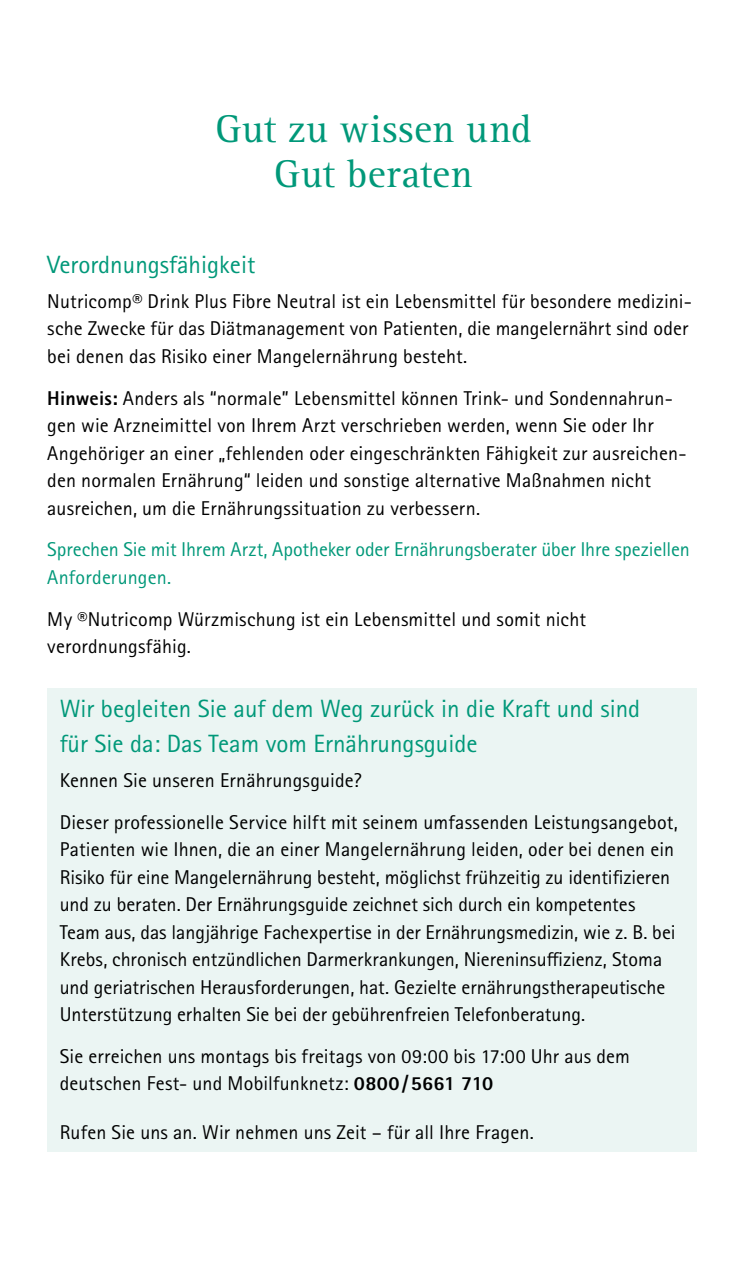
<style>
.page{position:relative;width:745px;height:1276px;background:#fff}
.page>*{position:absolute;margin:0;border:0;box-sizing:border-box;transform-origin:0 0}
.t1{font:40px/45px "Rotis Serif";letter-spacing:.01em;color:#009879;text-align:center}
.t2{font:25px/35px "Rotis Sans Serif Pro";color:#009879}
.t3{font:20px/27.5px "Rotis Sans Serif Pro";letter-spacing:.005em;color:#000}
.t4{font:20px/27.5px "Rotis Sans Serif Pro";letter-spacing:-.005em;color:#009879}
.s1{font-weight:800}
</style>
<div class="page">
<div style="left:47px;top:687px;width:649px;height:464px;background:#ebf5f3"></div>
<h1 class="t1" style="left:215px;top:107px;width:318px">Gut zu wissen und<br>Gut beraten</h1>
<p class="t2" style="left:47px;top:247px;width:209px">Verordnungsfähigkeit</p>
<p class="t3" style="left:47px;top:287px;width:645px">Nutricomp® Drink Plus Fibre Neutral ist ein Lebensmittel für besondere medizini&shy;sche Zwecke für das Diätmanagement von Patienten, die mangelernährt sind oder bei denen das Risiko einer Mangelernährung besteht.</p>
<p class="t3" style="left:47px;top:384px;width:640px"><span class="s1">Hinweis:</span> Anders als “normale” Lebensmittel können Trink- und Sondennahrun&shy;gen wie Arzneimittel von Ihrem Arzt verschrieben werden, wenn Sie oder Ihr Angehöriger an einer „fehlenden oder eingeschränkten Fähigkeit zur ausreichen&shy;den normalen Ernährung“ leiden und sonstige alternative Maßnahmen nicht ausreichen, um die Ernährungssituation zu verbessern.</p>
<p class="t4" style="left:47px;top:536px;width:643px">Sprechen Sie mit Ihrem Arzt, Apotheker oder Ernährungsberater über Ihre speziellen<br>Anforderungen.</p>
<p class="t3" style="left:47px;top:605px;width:540px">My ®Nutricomp Würzmischung ist ein Lebensmittel und somit nicht verordnungsfähig.</p>
<p class="t2" style="left:60px;top:691px;width:581px">Wir begleiten Sie auf dem Weg zurück in die Kraft und sind für Sie da: Das Team vom Ernährungsguide</p>
<p class="t3" style="left:60px;top:759px;width:619px;line-height:41.8px">Kennen Sie unseren Ernährungsguide?<br>Dieser professionelle Service hilft mit seinem umfassenden Leistungsangebot,</p>
<p class="t3" style="left:60px;top:835px;width:617px">Patienten wie Ihnen, die an einer Mangelernährung leiden, oder bei denen ein Risiko für eine Mangelernährung besteht, möglichst frühzeitig zu identifizieren und zu beraten. Der Ernährungsguide zeichnet sich durch ein kompetentes Team aus, das langjährige Fachexpertise in der Ernährungsmedizin, wie z. B. bei Krebs, chronisch entzündlichen Darmerkrankungen, Niereninsuffizienz, Stoma und geriatrischen Herausforderungen, hat. Gezielte ernährungstherapeutische Unterstützung erhalten Sie bei der gebührenfreien Telefonberatung.</p>
<p class="t3" style="left:60px;top:1042px;width:571px">Sie erreichen uns montags bis freitags von 09:00 bis 17:00 Uhr aus dem deutschen Fest- und Mobilfunknetz: <span class="s1">0800/5661 710</span></p>
<p class="t3" style="left:60px;top:1118px;width:475px">Rufen Sie uns an. Wir nehmen uns Zeit – für all Ihre Fragen.</p>
</div>
